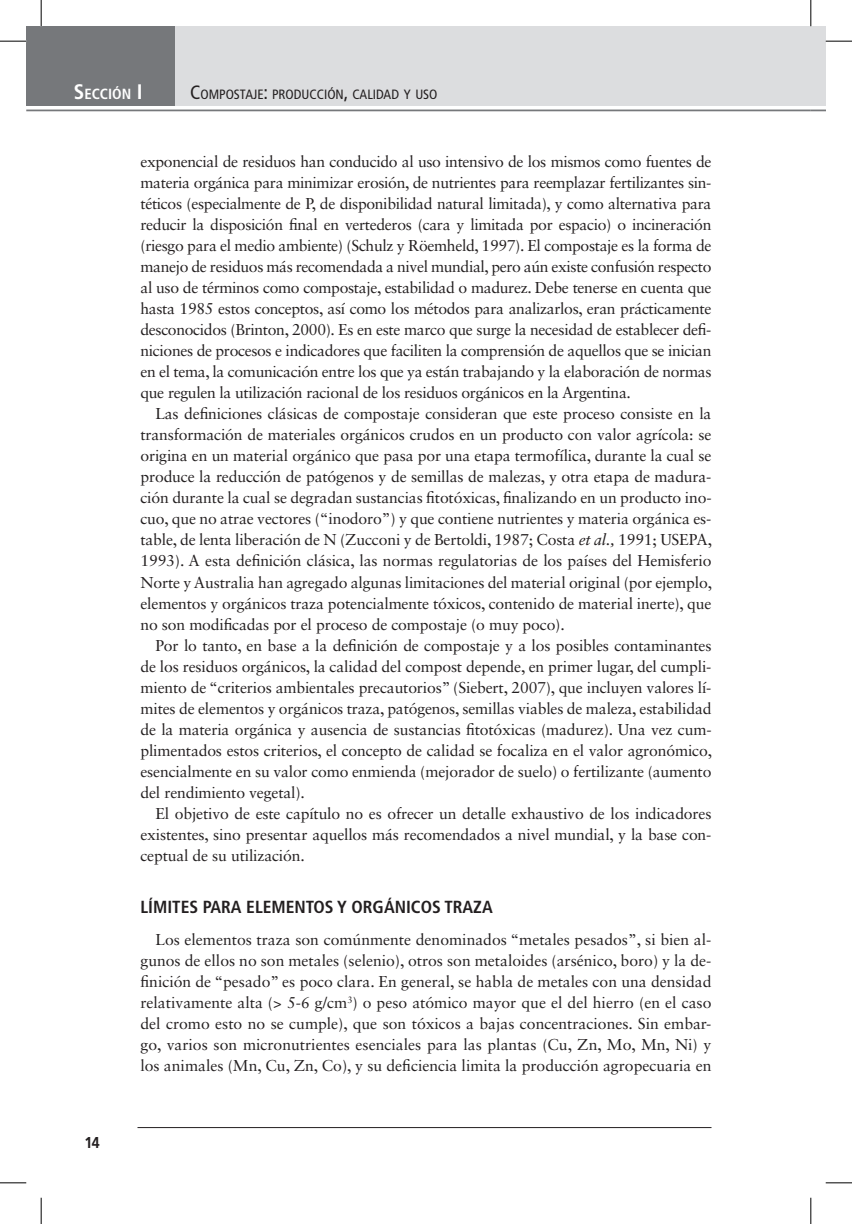
<style>
.page{position:relative;width:852px;height:1224px;background:#fff}
.page>*{position:absolute;margin:0;border:0;box-sizing:border-box;transform-origin:0 0}
.t1{font:700 condensed 17.5px "Frutiger LT Std";color:#231f20}
.t2{font:15.75px/21px "Sabon LT Std";letter-spacing:-.01em;color:#231f20;text-align:justify}
.t3{font:700 15.75px "Frutiger LT Std";color:#231f20;scale:.9 1}
.t4{font:700 condensed 14.7px "Frutiger LT Std";color:#fff}
.t5{font:condensed 13.47px "Frutiger LT Std";color:#231f20}
.s1{font-size:21px}
.s2{font-size:19.25px}
.s3{font-style:italic}
</style>
<div class="page">
<div style="left:26px;top:26px;width:149px;height:80px;background:#76787b"></div>
<div style="left:175px;top:26px;width:635px;height:80px;background:#dcdddf"></div>
<div style="left:810px;top:26px;width:15px;height:80px;background:#dcdddf"></div>
<hr style="left:26px;top:109px;width:784px;height:2px;background:#76787b">
<svg style="left:810px;top:109px;width:15px;height:2px"></svg>
<hr style="left:137px;top:1127px;width:574px;height:1px;background:#231f20">
<svg style="left:0;top:41px;width:26px;height:1px"></svg>
<svg style="left:825px;top:41px;width:26px;height:1px"></svg>
<svg style="left:0;top:1182px;width:26px;height:1px"></svg>
<svg style="left:825px;top:1182px;width:26px;height:1px"></svg>
<svg style="left:41px;top:0;width:1px;height:26px"></svg>
<svg style="left:41px;top:1197px;width:1px;height:26px"></svg>
<svg style="left:810px;top:0;width:1px;height:26px"></svg>
<svg style="left:810px;top:1197px;width:1px;height:26px"></svg>
<p class="t4" style="left:74px;top:88px;width:70px"><span class="s1">S</span>ECCIÓN <span class="s1">I</span></p>
<p class="t5" style="left:190px;top:89px;width:249px"><span class="s2">C</span>OMPOSTAJE<span class="s2">:</span> PRODUCCIÓN<span class="s2">,</span> CALIDAD Y USO</p>
<p class="t3" style="left:84px;top:1136px;width:19px">14</p>
<p class="t2" style="left:140px;top:153px;width:572px">exponencial de residuos han conducido al uso intensivo de los mismos como fuentes de materia orgánica para minimizar erosión, de nutrientes para reemplazar fertilizantes sin&shy;téticos (especialmente de P, de disponibilidad natural limitada), y como alternativa para reducir la disposición final en vertederos (cara y limitada por espacio) o incineración (riesgo para el medio ambiente) (Schulz y Röemheld, 1997). El compostaje es la forma de manejo de residuos más recomendada a nivel mundial, pero aún existe confusión respecto al uso de términos como compostaje, estabilidad o madurez. Debe tenerse en cuenta que hasta 1985 estos conceptos, así como los métodos para analizarlos, eran prácticamente desconocidos (Brinton, 2000). Es en este marco que surge la necesidad de establecer defi&shy;niciones de procesos e indicadores que faciliten la comprensión de aquellos que se inician en el tema, la comunicación entre los que ya están trabajando y la elaboración de normas que regulen la utilización racional de los residuos orgánicos en la Argentina.</p>
<p class="t2" style="left:140px;top:405px;width:573px;text-indent:15px">Las definiciones clásicas de compostaje consideran que este proceso consiste en la transformación de materiales orgánicos crudos en un producto con valor agrícola: se origina en un material orgánico que pasa por una etapa termofílica, durante la cual se produce la reducción de patógenos y de semillas de malezas, y otra etapa de madura&shy;ción durante la cual se degradan sustancias fitotóxicas, finalizando en un producto ino&shy;cuo, que no atrae vectores (“inodoro”) y que contiene nutrientes y materia orgánica es&shy;table, de lenta liberación de N (Zucconi y de Bertoldi, 1987; Costa <span class="s3">et al.,</span> 1991; USEPA, 1993). A esta definición clásica, las normas regulatorias de los países del Hemisferio Norte y Australia han agregado algunas limitaciones del material original (por ejemplo, elementos y orgánicos traza potencialmente tóxicos, contenido de material inerte), que no son modificadas por el proceso de compostaje (o muy poco).</p>
<p class="t2" style="left:140px;top:636px;width:573px;text-indent:15px">Por lo tanto, en base a la definición de compostaje y a los posibles contaminantes de los residuos orgánicos, la calidad del compost depende, en primer lugar, del cumpli&shy;miento de “criterios ambientales precautorios” (Siebert, 2007), que incluyen valores lí&shy;mites de elementos y orgánicos traza, patógenos, semillas viables de maleza, estabilidad de la materia orgánica y ausencia de sustancias fitotóxicas (madurez). Una vez cum&shy;plimentados estos criterios, el concepto de calidad se focaliza en el valor agronómico, esencialmente en su valor como enmienda (mejorador de suelo) o fertilizante (aumento del rendimiento vegetal).</p>
<p class="t2" style="left:140px;top:804px;width:572px;text-indent:15px">El objetivo de este capítulo no es ofrecer un detalle exhaustivo de los indicadores existentes, sino presentar aquellos más recomendados a nivel mundial, y la base con&shy;ceptual de su utilización.</p>
<p class="t1" style="left:140px;top:900px;width:353px">LÍMITES PARA ELEMENTOS Y ORGÁNICOS TRAZA</p>
<p class="t2" style="left:140px;top:930px;width:572px;text-indent:15px">Los elementos traza son comúnmente denominados “metales pesados”, si bien al&shy;gunos de ellos no son metales (selenio), otros son metaloides (arsénico, boro) y la de&shy;finición de “pesado” es poco clara. En general, se habla de metales con una densidad relativamente alta (&gt; 5-6 g/cm<sup>3</sup>) o peso atómico mayor que el del hierro (en el caso del cromo esto no se cumple), que son tóxicos a bajas concentraciones. Sin embar&shy;go, varios son micronutrientes esenciales para las plantas (Cu, Zn, Mo, Mn, Ni) y los animales (Mn, Cu, Zn, Co), y su deficiencia limita la producción agropecuaria en</p>
</div>
